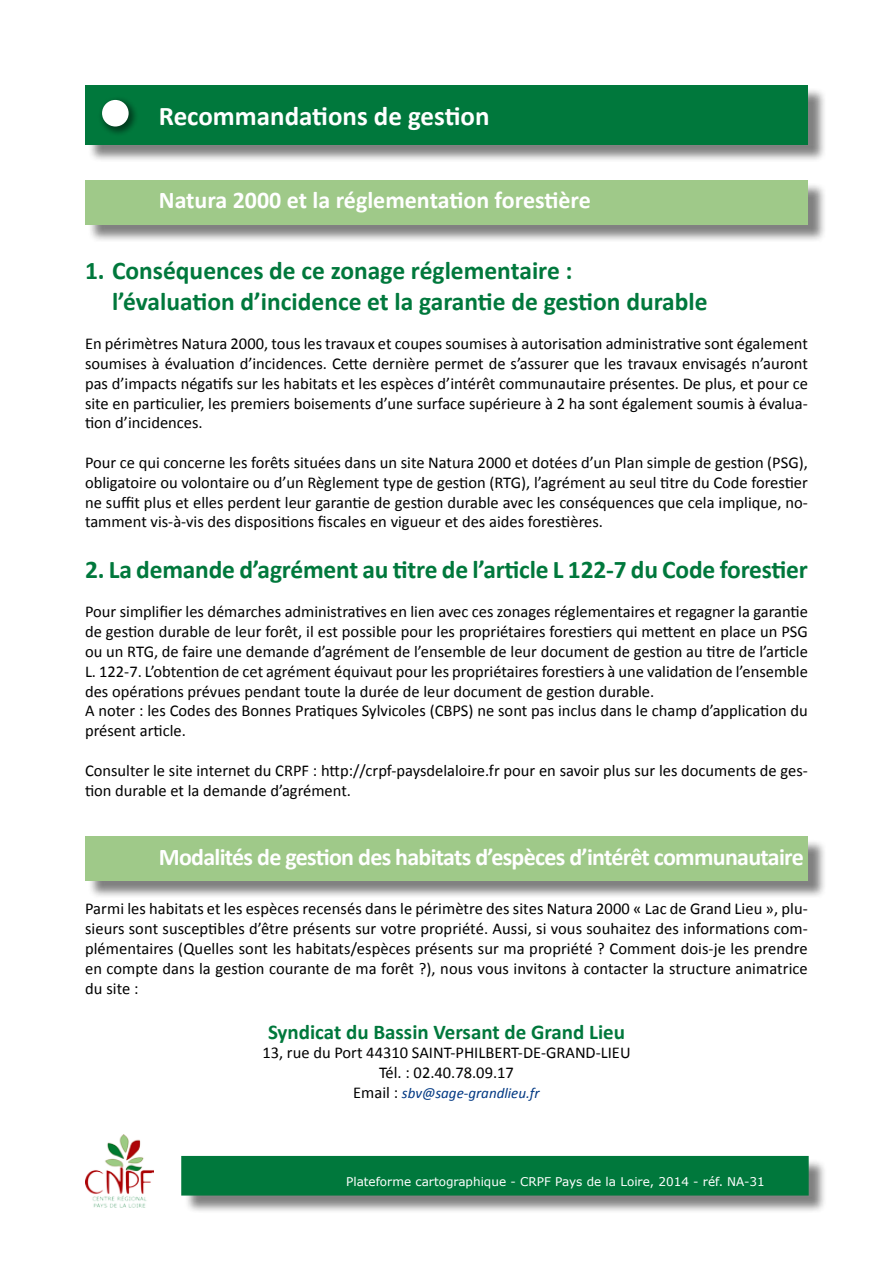
<style>
.page{position:relative;width:893px;height:1263px;background:#fff}
.page>*{position:absolute;margin:0;border:0;box-sizing:border-box;transform-origin:0 0}
.t1{font:700 27px "Calibri";color:#fff}
.t2{font:700 25.5px/30.6px "Calibri";letter-spacing:-.005em;color:#00783c}
.t3{font:700 24px "Calibri";letter-spacing:-.03em;color:#fff}
.t4{font:700 24px "Calibri";color:#fff}
.t5{font:700 21px "Calibri";color:#00783c}
.t6{font:16.5px/19.8px "Calibri";color:#000;text-align:justify}
.t7{font:italic 15px "Calibri";color:#003882}
.t8{font:12px "Verdana";color:#fff}
.s1{font-style:normal;font-size:16.5px;color:#000}
</style>
<div class="page">
<div style="left:184px;top:1158px;width:643px;height:56px;background:#000;opacity:.5"></div>
<div style="left:181px;top:1156px;width:628px;height:39px;background:#00783c"></div>
<img style="left:85px;top:1134px;width:68px;height:74px">
<div style="left:87px;top:87px;width:740px;height:76px;background:#000;opacity:.5"></div>
<div style="left:85px;top:85px;width:723px;height:60px;background:#00783c"></div>
<div style="left:87px;top:182px;width:740px;height:61px;background:#000;opacity:.5"></div>
<div style="left:85px;top:180px;width:723px;height:44px;background:#9fc989"></div>
<div style="left:97px;top:95px;width:42px;height:42px;background:#000;opacity:.5"></div>
<div style="left:102px;top:100px;width:27px;height:26px;background:#fff;border-radius:50%"></div>
<div style="left:87px;top:839px;width:740px;height:61px;background:#000;opacity:.5"></div>
<div style="left:85px;top:836px;width:723px;height:45px;background:#9fc989"></div>
<h1 class="t1" style="left:159px;top:99px;width:332px">Recommandations de gestion</h1>
<h3 class="t4" style="left:159px;top:185px;width:434px">Natura 2000 et la réglementation forestière</h3>
<h2 class="t2" style="left:112px;top:255px;width:597px;text-indent:-27px">1. Conséquences de ce zonage réglementaire :<br>l’évaluation d’incidence et la garantie de gestion durable</h2>
<p class="t6" style="left:85px;top:334px;width:724px">En périmètres Natura 2000, tous les travaux et coupes soumises à autorisation administrative sont également soumises à évaluation d’incidences. Cette dernière permet de s’assurer que les travaux envisagés n’auront pas d’impacts négatifs sur les habitats et les espèces d’intérêt communautaire présentes. De plus, et pour ce site en particulier, les premiers boisements d’une surface supérieure à 2 ha sont également soumis à évalua&shy;tion d’incidences.</p>
<p class="t6" style="left:85px;top:453px;width:724px">Pour ce qui concerne les forêts situées dans un site Natura 2000 et dotées d’un Plan simple de gestion (PSG), obligatoire ou volontaire ou d’un Règlement type de gestion (RTG), l’agrément au seul titre du Code forestier ne suffit plus et elles perdent leur garantie de gestion durable avec les conséquences que cela implique, no&shy;tamment vis-à-vis des dispositions fiscales en vigueur et des aides forestières.</p>
<h2 class="t2" style="left:85px;top:554px;width:724px">2. La demande d’agrément au titre de l’article L 122-7 du Code forestier</h2>
<p class="t6" style="left:85px;top:602px;width:724px;text-align:left">Pour simplifier les démarches administratives en lien avec ces zonages réglementaires et regagner la garantie de gestion durable de leur forêt, il est possible pour les propriétaires forestiers qui mettent en place un PSG ou un RTG, de faire une demande d’agrément de l’ensemble de leur document de gestion au titre de l’article L. 122-7. L’obtention de cet agrément équivaut pour les propriétaires forestiers à une validation de l’ensemble des opérations prévues pendant toute la durée de leur document de gestion durable.<br>A noter : les Codes des Bonnes Pratiques Sylvicoles (CBPS) ne sont pas inclus dans le champ d’application du présent article.</p>
<p class="t6" style="left:85px;top:760px;width:724px">Consulter le site internet du CRPF : http://crpf-paysdelaloire.fr pour en savoir plus sur les documents de ges&shy;tion durable et la demande d’agrément.</p>
<h3 class="t3" style="left:159px;top:842px;width:646px">Modalités de gestion des habitats d’espèces d’intérêt communautaire</h3>
<p class="t6" style="left:85px;top:899px;width:724px">Parmi les habitats et les espèces recensés dans le périmètre des sites Natura 2000 « Lac de Grand Lieu », plu&shy;sieurs sont susceptibles d’être présents sur votre propriété. Aussi, si vous souhaitez des informations com&shy;plémentaires (Quelles sont les habitats/espèces présents sur ma propriété ? Comment dois-je les prendre en compte dans la gestion courante de ma forêt ?), nous vous invitons à contacter la structure animatrice du site :</p>
<p class="t5" style="left:268px;top:1018px;width:358px">Syndicat du Bassin Versant de Grand Lieu</p>
<p class="t6" style="left:262px;top:1043px;width:370px;text-align:center">13, rue du Port 44310 SAINT-PHILBERT-DE-GRAND-LIEU<br>Tél. : 02.40.78.09.17</p>
<p class="t7" style="left:353px;top:1083px;width:188px"><span class="s1">Email :</span> sbv@sage-grandlieu.fr</p>
<p class="t8" style="left:346px;top:1174px;width:420px">Plateforme cartographique - CRPF Pays de la Loire, 2014 - réf. NA-31</p>
</div>
